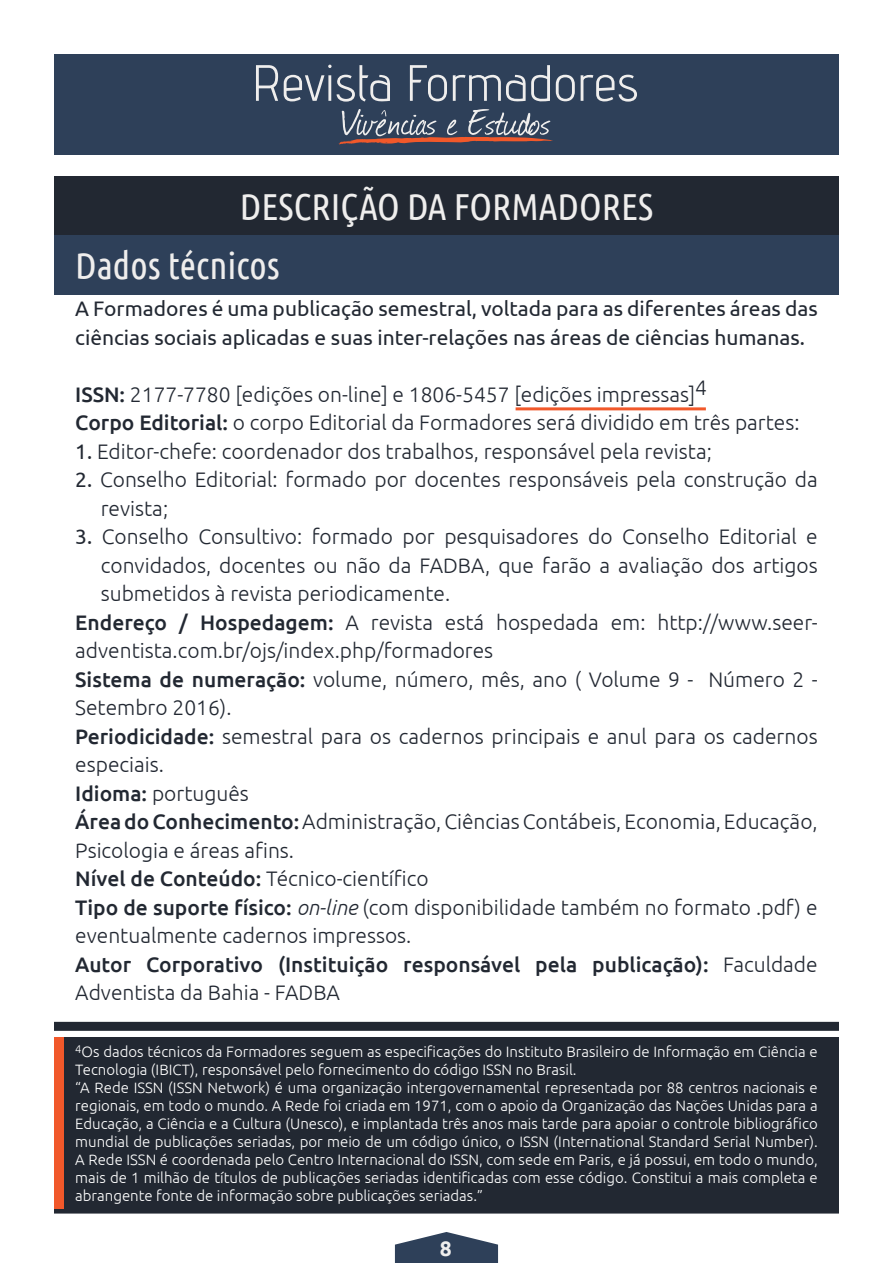
<style>
.page{position:relative;width:893px;height:1263px;background:#fff}
.page>*{position:absolute;margin:0;border:0;box-sizing:border-box;transform-origin:0 0}
.t1{font:37.5px/59.1px "Ubuntu Condensed";color:#efeeed}
.t2{font:300 21px/28.5px "Ubuntu";color:#222832}
.t3{font:21px/28.5px "Ubuntu";color:#222832}
.t4{font:500 21px "Ubuntu";color:#222832}
.t5{font:700 21px "Ubuntu";color:#efeeed}
.t6{font:300 15px/18px "Ubuntu";color:#fff}
.s1{font-weight:500}
.s2{font-weight:400}
.s3{font-style:italic}
.s4{font-weight:300}
</style>
<div class="page">
<div style="left:54px;top:1204px;width:785px;height:9px;background:#222832"></div>
<svg style="left:395px;top:1232px;width:103px;height:31px"></svg>
<div style="left:54px;top:54px;width:785px;height:100px;background:#2e4059"></div>
<hr style="left:516px;top:407px;width:190px;height:3px;background:#f1582a">
<div style="left:54px;top:176px;width:785px;height:59px;background:#222832"></div>
<div style="left:54px;top:235px;width:785px;height:59px;background:#2e4059"></div>
<div style="left:54px;top:1037px;width:785px;height:172px;background:#222832"></div>
<div style="left:54px;top:1022px;width:785px;height:9px;background:#222832"></div>
<svg style="left:256px;top:65px;width:22px;height:36px"></svg>
<svg style="left:284px;top:65px;width:106px;height:37px"></svg>
<svg style="left:410px;top:65px;width:37px;height:36px"></svg>
<svg style="left:453px;top:65px;width:97px;height:37px"></svg>
<svg style="left:556px;top:75px;width:19px;height:26px"></svg>
<svg style="left:581px;top:74px;width:56px;height:28px"></svg>
<svg style="left:338px;top:109px;width:215px;height:36px"></svg>
<div style="left:54px;top:1037px;width:10px;height:172px;background:#f1582a"></div>
<h1 class="t1" style="left:75px;top:176px;width:579px;text-indent:164px">DESCRIÇÃO DA FORMADORES<br>Dados técnicos</h1>
<p class="t3" style="left:75px;top:294px;width:744px">A Formadores é uma publicação semestral, voltada para as diferentes áreas das ciências sociais aplicadas e suas inter-relações nas áreas de ciências humanas.</p>
<p class="t2" style="left:75px;top:379px;width:726px"><span class="s1">ISSN:</span> 2177-7780 [edições on-line] e 1806-5457 [edições impressas]4<br><span class="s1">Corpo Editorial:</span> o corpo Editorial da Formadores será dividido em três partes:</p>
<p class="t2" style="left:75px;top:436px;width:638px"><span class="s2">1.</span> Editor-chefe: coordenador dos trabalhos, responsável pela revista;</p>
<p class="t2" style="left:101px;top:465px;width:718px;text-indent:-26px"><span class="s2">2.</span> Conselho Editorial: formado por docentes responsáveis pela construção da revista;</p>
<p class="t2" style="left:75px;top:522px;width:744px"><span class="s2">3.</span> Conselho Consultivo: formado por pesquisadores do Conselho Editorial e</p>
<p class="t2" style="left:101px;top:550px;width:718px">convidados, docentes ou não da FADBA, que farão a avaliação dos artigos</p>
<p class="t2" style="left:101px;top:579px;width:351px">submetidos à revista periodicamente.</p>
<p class="t2" style="left:75px;top:607px;width:744px"><span class="s1">Endereço / Hospedagem:</span> A revista está hospedada em: http://www.seer-</p>
<p class="t2" style="left:75px;top:636px;width:420px">adventista.com.br/ojs/index.php/formadores</p>
<p class="t2" style="left:75px;top:664px;width:744px"><span class="s1">Sistema de numeração:</span> volume, número, mês, ano ( Volume 9 - Número 2 -</p>
<p class="t2" style="left:75px;top:693px;width:158px">Setembro 2016).</p>
<p class="t2" style="left:75px;top:721px;width:744px"><span class="s1">Periodicidade:</span> semestral para os cadernos principais e anul para os cadernos</p>
<p class="t2" style="left:75px;top:750px;width:90px">especiais.</p>
<p class="t2" style="left:75px;top:778px;width:175px"><span class="s1">Idioma:</span> português</p>
<p class="t2" style="left:75px;top:807px;width:744px"><span class="s1">Área do Conhecimento:</span> Administração, Ciências Contábeis, Economia, Educação,</p>
<p class="t2" style="left:75px;top:835px;width:220px">Psicologia e áreas afins.</p>
<p class="t2" style="left:75px;top:864px;width:355px"><span class="s1">Nível de Conteúdo:</span> Técnico-científico</p>
<p class="t2" style="left:75px;top:892px;width:744px"><span class="s1">Tipo de suporte físico:</span> <span class="s3">on-line</span> (com disponibilidade também no formato .pdf) e</p>
<p class="t2" style="left:75px;top:921px;width:338px">eventualmente cadernos impressos.</p>
<p class="t4" style="left:75px;top:951px;width:744px">Autor Corporativo (Instituição responsável pela publicação): <span class="s4">Faculdade</span></p>
<p class="t2" style="left:75px;top:978px;width:266px">Adventista da Bahia - FADBA</p>
<p class="t6" style="left:75px;top:1042px;width:744px"><sup>4</sup>Os dados técnicos da Formadores seguem as especificações do Instituto Brasileiro de Informação em Ciência e Tecnologia (IBICT), responsável pelo fornecimento do código ISSN no Brasil.<br>“A Rede ISSN (ISSN Network) é uma organização intergovernamental representada por 88 centros nacionais e regionais, em todo o mundo. A Rede foi criada em 1971, com o apoio da Organização das Nações Unidas para a Educação, a Ciência e a Cultura (Unesco), e implantada três anos mais tarde para apoiar o controle bibliográfico mundial de publicações seriadas, por meio de um código único, o ISSN (International Standard Serial Number).<br>A Rede ISSN é coordenada pelo Centro Internacional do ISSN, com sede em Paris, e já possui, em todo o mundo, mais de 1 milhão de títulos de publicações seriadas identificadas com esse código. Constitui a mais completa e abrangente fonte de informação sobre publicações seriadas.”</p>
<p class="t5" style="left:440px;top:1235px;width:13px">8</p>
</div>
